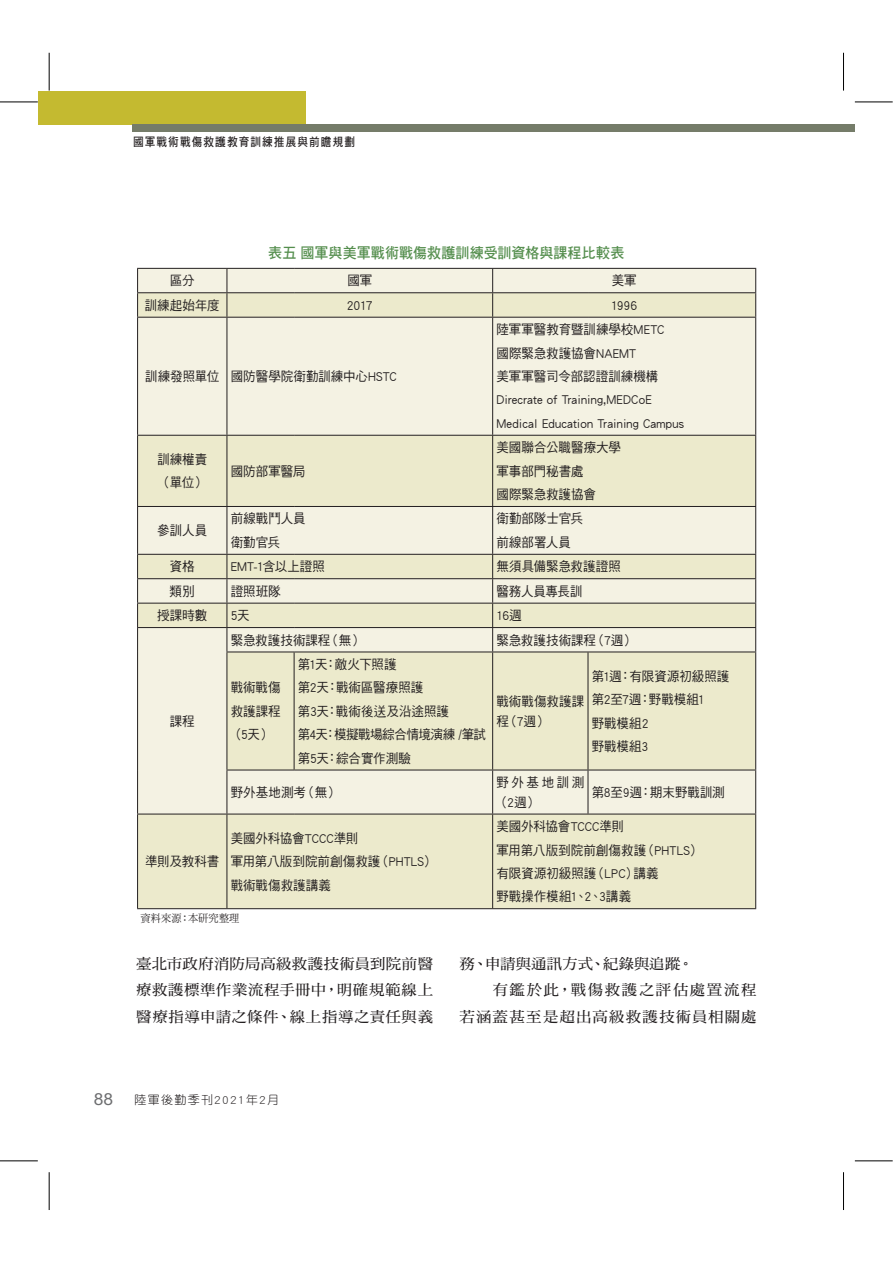
<style>
.page{position:relative;width:893px;height:1263px;background:#fff}
.page>*{position:absolute;margin:0;border:0;box-sizing:border-box;transform-origin:0 0}
.t1{font:16.65px "Arial";color:#6d6e70;scale:1.05 1}
.t2{font:14.85px "DF Hei Std W7 E Ten B5 H";letter-spacing:.005em;color:#548e4d;scale:.95 1}
.t3{font:14.7px/26.8px "DF Ming Std W7 E Ten B5 H";letter-spacing:.045em;color:#231f20;text-align:justify;scale:1.05 1}
.t4{font:14.7px "DF Ming Std W7 E Ten B5 H";letter-spacing:.075em;color:#231f20;scale:1.05 1}
.t5{font:14.7px "DF Ming Std W7 E Ten B5 H";letter-spacing:-.005em;color:#231f20;scale:1.05 1}
.t6{font:14.7px "DF Ming Std W7 E Ten B5 H";letter-spacing:.105em;color:#231f20;scale:1.05 1}
.t7{font:13.2px/23.4px "DF Hei Std W5 E Ten B5 H";letter-spacing:-.005em;color:#231f20;scale:.95 1}
.t8{font:13.2px/23.4px "DF Hei Std W5 E Ten B5 H";letter-spacing:-.025em;color:#231f20;scale:.95 1}
.t9{font:13.2px/19.6px "DF Hei Std W5 E Ten B5 H";letter-spacing:.2em;color:#231f20;scale:.95 1}
.t10{font:12px "DF Hei Std W7 E Ten B5 H";letter-spacing:.1em;color:#231f20;scale:.89 1}
.t11{font:12px "DF Yuan Std W3 E Ten B5 H";letter-spacing:.105em;color:#231f20}
.t12{font:10.8px "DF Ming Std W5 E Ten B5 H";letter-spacing:.005em;color:#231f20;scale:.95 1}
</style>
<div class="page">
<div style="left:38px;top:91px;width:268px;height:33px;background:#c4ba30"></div>
<div style="left:132px;top:125px;width:723px;height:7px;background:#757c69"></div>
<div style="left:138px;top:269px;width:617px;height:23px;background:#f4f2e3"></div>
<svg style="left:138px;top:293px;width:617px;height:615px;background:#eeecd5"></svg>
<hr style="left:137px;top:268px;width:90px;height:1px;background:#231f20">
<hr style="left:227px;top:268px;width:67px;height:1px;background:#231f20">
<hr style="left:294px;top:268px;width:294px;height:1px;background:#231f20">
<hr style="left:588px;top:268px;width:168px;height:1px;background:#231f20">
<hr style="left:137px;top:292px;width:90px;height:1px;background:#231f20">
<svg style="left:137px;top:269px;width:1px;height:48px"></svg>
<hr style="left:227px;top:292px;width:67px;height:1px;background:#231f20">
<svg style="left:226px;top:269px;width:1px;height:48px"></svg>
<hr style="left:294px;top:292px;width:294px;height:1px;background:#231f20">
<svg style="left:492px;top:269px;width:1px;height:48px"></svg>
<hr style="left:588px;top:292px;width:168px;height:1px;background:#231f20">
<svg style="left:755px;top:269px;width:1px;height:48px"></svg>
<hr style="left:137px;top:317px;width:90px;height:1px;background:#231f20">
<hr style="left:137px;top:318px;width:1px;height:117px;background:#231f20">
<hr style="left:227px;top:317px;width:67px;height:1px;background:#231f20">
<hr style="left:226px;top:318px;width:1px;height:117px;background:#231f20">
<hr style="left:294px;top:317px;width:294px;height:1px;background:#231f20">
<hr style="left:492px;top:318px;width:1px;height:117px;background:#231f20">
<hr style="left:588px;top:317px;width:168px;height:1px;background:#231f20">
<hr style="left:755px;top:318px;width:1px;height:117px;background:#231f20">
<hr style="left:137px;top:435px;width:90px;height:1px;background:#231f20">
<hr style="left:137px;top:436px;width:1px;height:70px;background:#231f20">
<hr style="left:227px;top:435px;width:67px;height:1px;background:#231f20">
<hr style="left:226px;top:436px;width:1px;height:70px;background:#231f20">
<hr style="left:294px;top:435px;width:294px;height:1px;background:#231f20">
<hr style="left:492px;top:436px;width:1px;height:70px;background:#231f20">
<hr style="left:588px;top:435px;width:168px;height:1px;background:#231f20">
<hr style="left:755px;top:436px;width:1px;height:70px;background:#231f20">
<hr style="left:137px;top:506px;width:90px;height:1px;background:#231f20">
<hr style="left:137px;top:507px;width:1px;height:47px;background:#231f20">
<hr style="left:227px;top:506px;width:67px;height:1px;background:#231f20">
<hr style="left:226px;top:507px;width:1px;height:47px;background:#231f20">
<hr style="left:294px;top:506px;width:294px;height:1px;background:#231f20">
<hr style="left:492px;top:507px;width:1px;height:47px;background:#231f20">
<hr style="left:588px;top:506px;width:168px;height:1px;background:#231f20">
<hr style="left:755px;top:507px;width:1px;height:47px;background:#231f20">
<hr style="left:137px;top:554px;width:90px;height:1px;background:#231f20">
<hr style="left:227px;top:554px;width:67px;height:1px;background:#231f20">
<hr style="left:294px;top:554px;width:294px;height:1px;background:#231f20">
<hr style="left:588px;top:554px;width:168px;height:1px;background:#231f20">
<hr style="left:137px;top:578px;width:90px;height:1px;background:#231f20">
<hr style="left:227px;top:578px;width:67px;height:1px;background:#231f20">
<hr style="left:294px;top:578px;width:294px;height:1px;background:#231f20">
<hr style="left:588px;top:578px;width:168px;height:1px;background:#231f20">
<hr style="left:137px;top:603px;width:90px;height:1px;background:#231f20">
<hr style="left:227px;top:603px;width:67px;height:1px;background:#231f20">
<hr style="left:294px;top:603px;width:294px;height:1px;background:#231f20">
<hr style="left:588px;top:603px;width:168px;height:1px;background:#231f20">
<hr style="left:137px;top:627px;width:90px;height:1px;background:#231f20">
<svg style="left:137px;top:555px;width:1px;height:97px"></svg>
<hr style="left:227px;top:627px;width:67px;height:1px;background:#231f20">
<svg style="left:226px;top:555px;width:1px;height:97px"></svg>
<hr style="left:294px;top:627px;width:294px;height:1px;background:#231f20">
<svg style="left:492px;top:555px;width:1px;height:97px"></svg>
<hr style="left:588px;top:627px;width:168px;height:1px;background:#231f20">
<svg style="left:755px;top:555px;width:1px;height:97px"></svg>
<hr style="left:137px;top:652px;width:1px;height:118px;background:#231f20">
<hr style="left:226px;top:652px;width:68px;height:1px;background:#231f20">
<hr style="left:226px;top:652px;width:1px;height:118px;background:#231f20">
<hr style="left:294px;top:652px;width:199px;height:1px;background:#231f20">
<hr style="left:294px;top:652px;width:1px;height:118px;background:#231f20">
<hr style="left:493px;top:652px;width:95px;height:1px;background:#231f20">
<hr style="left:492px;top:652px;width:1px;height:118px;background:#231f20">
<hr style="left:588px;top:652px;width:168px;height:1px;background:#231f20">
<hr style="left:587px;top:652px;width:1px;height:118px;background:#231f20">
<hr style="left:755px;top:652px;width:1px;height:118px;background:#231f20">
<hr style="left:137px;top:770px;width:1px;height:44px;background:#231f20">
<hr style="left:226px;top:770px;width:68px;height:1px;background:#231f20">
<hr style="left:226px;top:771px;width:1px;height:43px;background:#231f20">
<hr style="left:294px;top:770px;width:294px;height:1px;background:#231f20">
<hr style="left:492px;top:771px;width:1px;height:43px;background:#231f20">
<hr style="left:588px;top:770px;width:168px;height:1px;background:#231f20">
<hr style="left:587px;top:771px;width:1px;height:43px;background:#231f20">
<hr style="left:755px;top:771px;width:1px;height:43px;background:#231f20">
<hr style="left:137px;top:814px;width:90px;height:1px;background:#231f20">
<hr style="left:137px;top:815px;width:1px;height:93px;background:#231f20">
<hr style="left:227px;top:814px;width:67px;height:1px;background:#231f20">
<hr style="left:226px;top:815px;width:1px;height:93px;background:#231f20">
<hr style="left:294px;top:814px;width:294px;height:1px;background:#231f20">
<hr style="left:492px;top:815px;width:1px;height:93px;background:#231f20">
<hr style="left:588px;top:814px;width:168px;height:1px;background:#231f20">
<hr style="left:755px;top:815px;width:1px;height:93px;background:#231f20">
<hr style="left:137px;top:908px;width:619px;height:1px;background:#231f20">
<hr style="left:0;top:102px;width:38px;height:1px;background:#000">
<hr style="left:855px;top:102px;width:38px;height:1px;background:#000">
<hr style="left:0;top:1161px;width:38px;height:1px;background:#000">
<hr style="left:855px;top:1161px;width:38px;height:1px;background:#000">
<hr style="left:49px;top:53px;width:1px;height:38px;background:#000">
<hr style="left:49px;top:1172px;width:1px;height:38px;background:#000">
<hr style="left:843px;top:53px;width:1px;height:38px;background:#000">
<hr style="left:843px;top:1172px;width:1px;height:38px;background:#000">
<p class="t10" style="left:133px;top:137px;width:251px">國軍戰術戰傷救護教育訓練推展與前瞻規劃</p>
<p class="t2" style="left:268px;top:247px;width:376px">表五國軍與美軍戰術戰傷救護訓練受訓資格與課程比較表</p>
<p class="t7" style="left:170px;top:270px;width:28px">區分</p>
<p class="t7" style="left:347px;top:270px;width:28px">國軍</p>
<p class="t7" style="left:612px;top:270px;width:28px">美軍</p>
<p class="t7" style="left:145px;top:295px;width:80px">訓練起始年度</p>
<p class="t7" style="left:347px;top:295px;width:29px">2017</p>
<p class="t7" style="left:611px;top:295px;width:29px">1996</p>
<p class="t7" style="left:145px;top:366px;width:266px">訓練發照單位 國防醫學院衛勤訓練中心HSTC</p>
<p class="t7" style="left:157px;top:449px;width:54px">訓練權責（單位）</p>
<p class="t7" style="left:231px;top:461px;width:80px">國防部軍醫局</p>
<p class="t7" style="left:496px;top:319px;width:199px">陸軍軍醫教育暨訓練學校METC<br>國際緊急救護協會NAEMT<br>美軍軍醫司令部認證訓練機構<br>Direcrate of Training,MEDCoE<br>Medical Education Training Campus</p>
<p class="t7" style="left:496px;top:437px;width:133px">美國聯合公職醫療大學軍事部門秘書處<br>國際緊急救護協會</p>
<p class="t7" style="left:157px;top:520px;width:54px">參訓人員</p>
<p class="t7" style="left:231px;top:509px;width:80px">前線戰鬥人員衛勤官兵</p>
<p class="t7" style="left:496px;top:509px;width:93px">衛勤部隊士官兵前線部署人員</p>
<p class="t7" style="left:170px;top:556px;width:28px">資格</p>
<p class="t7" style="left:231px;top:556px;width:101px">EMT-1含以上證照</p>
<p class="t7" style="left:496px;top:556px;width:133px">無須具備緊急救護證照</p>
<p class="t7" style="left:170px;top:581px;width:28px">類別</p>
<p class="t7" style="left:231px;top:581px;width:54px">證照班隊</p>
<p class="t7" style="left:496px;top:581px;width:92px">醫務人員專長訓</p>
<p class="t7" style="left:157px;top:605px;width:54px">授課時數</p>
<p class="t7" style="left:231px;top:605px;width:21px">5天</p>
<p class="t7" style="left:496px;top:605px;width:28px">16週</p>
<p class="t7" style="left:170px;top:711px;width:28px">課程</p>
<p class="t7" style="left:231px;top:630px;width:141px">緊急救護技術課程（無）</p>
<p class="t7" style="left:496px;top:630px;width:147px">緊急救護技術課程（7週）</p>
<p class="t7" style="left:231px;top:678px;width:54px;text-align:justify">戰術戰傷救護課程（5天）</p>
<p class="t8" style="left:298px;top:654px;width:200px">第1天：敵火下照護<br>第2天：戰術區醫療照護<br>第3天：戰術後送及沿途照護<br>第4天：模擬戰場綜合情境演練 /筆試第5天：綜合實作測驗</p>
<p class="t7" style="left:592px;top:666px;width:146px">第1週：有限資源初級照護第2至7週：野戰模組1<br>野戰模組2<br>野戰模組3</p>
<p class="t7" style="left:496px;top:693px;width:94px;line-height:19.6px">戰術戰傷救護課程（7週）</p>
<p class="t7" style="left:231px;top:782px;width:115px">野外基地測考（無）</p>
<p class="t9" style="left:496px;top:774px;width:94px">野外基地訓測（2週）</p>
<p class="t7" style="left:592px;top:782px;width:142px">第8至9週：期末野戰訓測</p>
<p class="t7" style="left:231px;top:828px;width:216px">美國外科協會TCCC準則<br>軍用第八版到院前創傷救護（PHTLS）戰術戰傷救護講義</p>
<p class="t7" style="left:496px;top:816px;width:216px">美國外科協會TCCC準則<br>軍用第八版到院前創傷救護（PHTLS）有限資源初級照護（LPC）講義<br>野戰操作模組1、2、3講義</p>
<p class="t12" style="left:141px;top:914px;width:106px">資料來源：本研究整理</p>
<p class="t7" style="left:145px;top:851px;width:80px">準則及教科書</p>
<p class="t3" style="left:136px;top:952px;width:284px">臺北市政府消防局高級救護技術員到院前醫療救護標準作業流程手冊中，明確規範線上醫療指導申請之條件、線上指導之責任與義</p>
<p class="t5" style="left:459px;top:957px;width:224px">務、申請與通訊方式、紀錄與追蹤。</p>
<p class="t6" style="left:493px;top:984px;width:252px">有鑑於此，戰傷救護之評估處置流程</p>
<p class="t4" style="left:459px;top:1011px;width:284px">若涵蓋甚至是超出高級救護技術員相關處</p>
<p class="t1" style="left:94px;top:1089px;width:20px">88</p>
<p class="t11" style="left:135px;top:1095px;width:146px">陸軍後勤季刊2021年2月</p>
</div>
